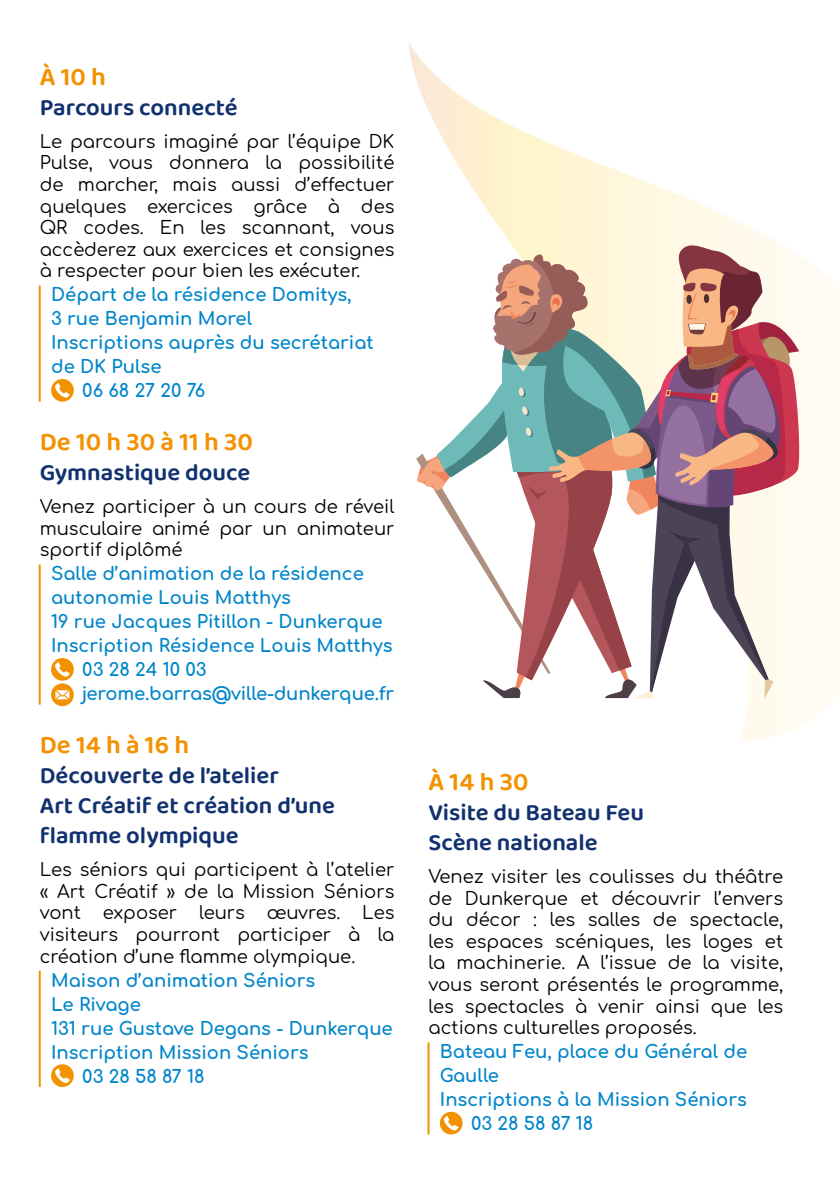
<style>
.page{position:relative;width:840px;height:1191px;background:#fff}
.page>*{position:absolute;margin:0;border:0;box-sizing:border-box;transform-origin:0 0}
.Horaire{font:600 26px "Baloo Thambi 2";color:#f39200}
.Titre{font:600 24px/30px "Baloo Thambi 2";color:#12316f}
.t1{font:18px/21.6px "Comfortaa";color:#000;text-align:justify}
.Infos{font:700 18px/24px "Comfortaa";color:#0085cb}
</style>
<div class="page">
<svg style="left:408px;top:43px;width:422px;height:698px"></svg>
<hr style="left:39px;top:285px;width:2px;height:116px;background:#f39200">
<hr style="left:39px;top:564px;width:2px;height:140px;background:#f39200">
<hr style="left:39px;top:970px;width:2px;height:117px;background:#f39200">
<svg style="left:51px;top:379px;width:23px;height:23px"></svg>
<svg style="left:51px;top:658px;width:23px;height:48px"></svg>
<svg style="left:51px;top:1064px;width:23px;height:23px"></svg>
<hr style="left:427px;top:1042px;width:2px;height:92px;background:#f39200">
<svg style="left:439px;top:1111px;width:23px;height:23px"></svg>
<svg style="left:416px;top:245px;width:382px;height:453px"></svg>
<p class="Horaire" style="left:40px;top:57px;width:68px">À 10 h</p>
<p class="Titre" style="left:40px;top:93px;width:199px">Parcours connecté</p>
<p class="t1" style="left:40px;top:128px;width:356px">Le parcours imaginé par l’équipe DK Pulse, vous donnera la possibilité de marcher, mais aussi d’effectuer quelques exercices grâce à des QR codes. En les scannant, vous accèderez aux exercices et consignes à respecter pour bien les exécuter.</p>
<p class="Infos" style="left:51px;top:281px;width:302px">Départ de la résidence Domitys,<br>3 rue Benjamin Morel</p>
<p class="Infos" style="left:51px;top:329px;width:324px">Inscriptions auprès du secrétariat</p>
<p class="Infos" style="left:51px;top:353px;width:112px">de DK Pulse</p>
<p class="Infos" style="left:82px;top:377px;width:124px">06 68 27 20 76</p>
<p class="Horaire" style="left:40px;top:423px;width:215px">De 10 h 30 à 11 h 30</p>
<p class="Titre" style="left:40px;top:458px;width:212px">Gymnastique douce</p>
<p class="t1" style="left:40px;top:493px;width:356px">Venez participer à un cours de réveil musculaire animé par un animateur sportif diplômé</p>
<p class="Infos" style="left:51px;top:560px;width:333px">Salle d’animation de la résidence autonomie Louis Matthys<br>19 rue Jacques Pitillon - Dunkerque</p>
<p class="Infos" style="left:82px;top:632px;width:311px;text-indent:-31px">Inscription Résidence Louis Matthys<br>03 28 24 10 03</p>
<p class="Infos" style="left:82px;top:680px;width:313px">jerome.barras@ville-dunkerque.fr</p>
<p class="Horaire" style="left:40px;top:726px;width:151px">De 14 h à 16 h</p>
<p class="Titre" style="left:40px;top:761px;width:296px">Découverte de l’atelier<br>Art Créatif et création d’une flamme olympique</p>
<p class="t1" style="left:40px;top:856px;width:356px">Les séniors qui participent à l’atelier « Art Créatif » de la Mission Séniors vont exposer leurs œuvres. Les visiteurs pourront participer à la création d’une flamme olympique.</p>
<p class="Infos" style="left:51px;top:966px;width:343px">Maison d’animation Séniors<br>Le Rivage<br>131 rue Gustave Degans - Dunkerque</p>
<p class="Infos" style="left:51px;top:1038px;width:259px">Inscription Mission Séniors</p>
<p class="Infos" style="left:82px;top:1062px;width:124px">03 28 58 87 18</p>
<p class="Horaire" style="left:428px;top:762px;width:101px">À 14 h 30</p>
<p class="Titre" style="left:428px;top:798px;width:217px">Visite du Bateau Feu<br>Scène nationale</p>
<p class="t1" style="left:428px;top:863px;width:356px">Venez visiter les coulisses du théâtre de Dunkerque et découvrir l’envers du décor : les salles de spectacle, les espaces scéniques, les loges et la machinerie. A l’issue de la visite, vous seront présentés le programme, les spectacles à venir ainsi que les actions culturelles proposés.</p>
<p class="Infos" style="left:439px;top:1037px;width:309px">Bateau Feu, place du Général de<br>Gaulle</p>
<p class="Infos" style="left:439px;top:1085px;width:308px">Inscriptions à la Mission Séniors</p>
<p class="Infos" style="left:471px;top:1109px;width:124px">03 28 58 87 18</p>
</div>
